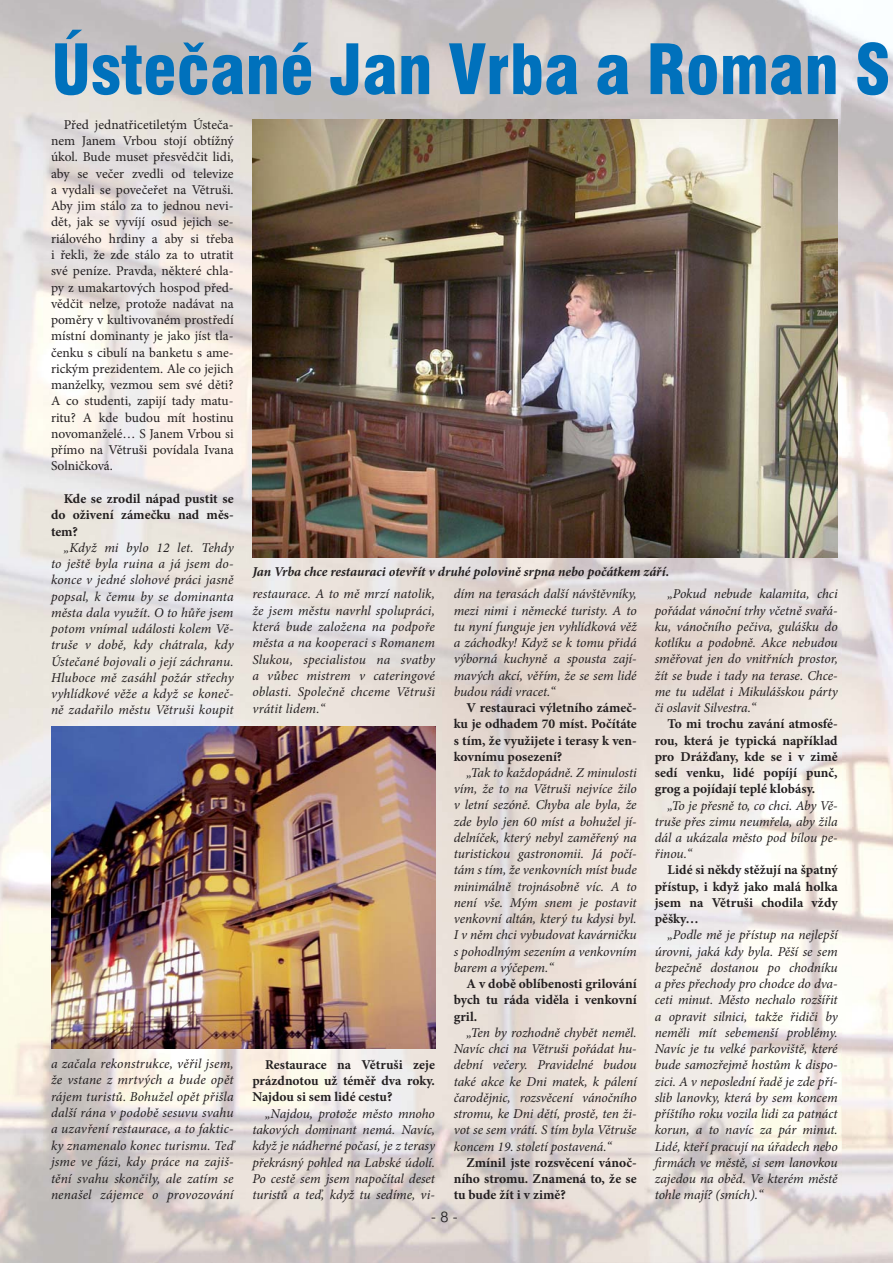
<style>
.page{position:relative;width:893px;height:1263px;background:#fff}
.page>*{position:absolute;margin:0;border:0;box-sizing:border-box;transform-origin:0 0}
.t1{font:900 condensed 67.5px "Swiss 721 AT";color:#0071bc}
.t2{font:300 15px "Swiss 721 AT";color:#231f20}
.t3{font:italic 13.5px/16.2px "Minion Pro";color:#231f20;text-align:justify}
.t4{font:13.5px/16.2px "Minion Pro";color:#231f20;text-align:justify}
.t5{font:700 13.5px/16.2px "Minion Pro";color:#231f20;text-align:justify}
.t6{font:italic 700 13.5px "Minion Pro";color:#231f20}
</style>
<div class="page">
<img style="left:0;top:0;width:893px;height:1263px">
<img style="left:252px;top:119px;width:586px;height:439px">
<img style="left:51px;top:726px;width:384px;height:323px">
<h1 class="t1" style="left:51px;top:37px;width:841px">Ústečané Jan Vrba a Roman S</h1>
<p class="t4" style="left:51px;top:118px;width:184px;text-indent:13px">Před jednatřicetiletým Ústeča&shy;nem Janem Vrbou stojí obtížný úkol. Bude muset přesvědčit lidi, aby se večer zvedli od televize a vydali se povečeřet na Větruši.<br>Aby jim stálo za to jednou nevi&shy;dět, jak se vyvíjí osud jejich se&shy;riálového hrdiny a aby si třeba i řekli, že zde stálo za to utratit své peníze. Pravda, některé chla&shy;py z umakartových hospod před&shy;vědčit nelze, protože nadávat na poměry v kultivovaném prostředí místní dominanty je jako jíst tla&shy;čenku s cibulí na banketu s ame&shy;rickým prezidentem. Ale co jejich manželky, vezmou sem své děti?<br>A co studenti, zapijí tady matu&shy;ritu? A kde budou mít hostinu novomanželé… S Janem Vrbou si přímo na Větruši povídala Ivana Solničková.</p>
<p class="t5" style="left:51px;top:492px;width:184px;text-indent:13px">Kde se zrodil nápad pustit se do oživení zámečku nad měs&shy;tem?</p>
<p class="t3" style="left:51px;top:540px;width:184px;text-indent:13px">„Když mi bylo 12 let. Tehdy to ještě byla ruina a já jsem do&shy;konce v jedné slohové práci jasně popsal, k čemu by se dominanta města dala využít. O to hůře jsem potom vnímal události kolem Vě&shy;truše v době, kdy chátrala, kdy Ústečané bojovali o její záchranu.<br>Hluboce mě zasáhl požár střechy vyhlídkové věže a když se koneč&shy;ně zadařilo městu Větruši koupit</p>
<p class="t6" style="left:252px;top:566px;width:418px">Jan Vrba chce restauraci otevřít v druhé polovině srpna nebo počátkem září.</p>
<p class="t3" style="left:252px;top:587px;width:184px">restaurace. A to mě mrzí natolik, že jsem městu navrhl spolupráci, která bude založena na podpoře města a na kooperaci s Romanem Slukou, specialistou na svatby a vůbec mistrem v cateringové oblasti. Společně chceme Větruši vrátit lidem.“</p>
<p class="t3" style="left:454px;top:587px;width:185px">dím na terasách další návštěvníky, mezi nimi i německé turisty. A to tu nyní funguje jen vyhlídková věž a záchodky! Když se k tomu přidá výborná kuchyně a spousta zají&shy;mavých akcí, věřím, že se sem lidé budou rádi vracet.“</p>
<p class="t5" style="left:454px;top:701px;width:185px;text-indent:13px">V restauraci výletního zámeč&shy;ku je odhadem 70 míst. Počítáte s tím, že využijete i terasy k ven&shy;kovnímu posezení?</p>
<p class="t3" style="left:454px;top:766px;width:185px;text-indent:13px">„Tak to každopádně. Z minulosti vím, že to na Větruši nejvíce žilo v letní sezóně. Chyba ale byla, že zde bylo jen 60 míst a bohužel jí&shy;delníček, který nebyl zaměřený na turistickou gastronomii. Já počí&shy;tám s tím, že venkovních míst bude minimálně trojnásobně víc. A to není vše. Mým snem je postavit venkovní altán, který tu kdysi byl.<br>I v něm chci vybudovat kavárničku s pohodlným sezením a venkovním barem a výčepem.“</p>
<p class="t5" style="left:454px;top:977px;width:185px;text-indent:13px">A v době oblíbenosti grilování bych tu ráda viděla i venkovní gril.</p>
<p class="t3" style="left:454px;top:1025px;width:185px;text-indent:13px">„Ten by rozhodně chybět neměl.<br>Navíc chci na Větruši pořádat hu&shy;dební večery. Pravidelné budou také akce ke Dni matek, k pálení čarodějnic, rozsvěcení vánočního stromu, ke Dni dětí, prostě, ten ži&shy;vot se sem vrátí. S tím byla Větruše koncem 19. století postavená.“</p>
<p class="t5" style="left:454px;top:1155px;width:185px;text-indent:13px">Zmínil jste rozsvěcení vánoč&shy;ního stromu. Znamená to, že se tu bude žít i v zimě?</p>
<p class="t3" style="left:655px;top:587px;width:185px;text-indent:13px">„Pokud nebude kalamita, chci pořádat vánoční trhy včetně svařá&shy;ku, vánočního pečiva, gulášku do kotlíku a podobně. Akce nebudou směřovat jen do vnitřních prostor, žít se bude i tady na terase. Chce&shy;me tu udělat i Mikulášskou párty či oslavit Silvestra.“</p>
<p class="t5" style="left:655px;top:717px;width:185px;text-indent:13px">To mi trochu zavání atmosfé&shy;rou, která je typická například pro Drážďany, kde se i v zimě sedí venku, lidé popíjí punč, grog a pojídají teplé klobásy.</p>
<p class="t3" style="left:655px;top:798px;width:185px;text-indent:13px">„To je přesně to, co chci. Aby Vě&shy;truše přes zimu neumřela, aby žila dál a ukázala město pod bílou pe&shy;řinou.“</p>
<p class="t5" style="left:655px;top:863px;width:184px;text-indent:13px">Lidé si někdy stěžují na špatný přístup, i když jako malá holka jsem na Větruši chodila vždy pěšky…</p>
<p class="t3" style="left:655px;top:928px;width:185px;text-indent:13px">„Podle mě je přístup na nejlepší úrovni, jaká kdy byla. Pěší se sem bezpečně dostanou po chodníku a přes přechody pro chodce do dva&shy;ceti minut. Město nechalo rozšířit a opravit silnici, takže řidiči by neměli mít sebemenší problémy.<br>Navíc je tu velké parkoviště, které bude samozřejmě hostům k dispo&shy;zici. A v neposlední řadě je zde pří&shy;slib lanovky, která by sem koncem příštího roku vozila lidi za patnáct korun, a to navíc za pár minut.<br>Lidé, kteří pracují na úřadech nebo firmách ve městě, si sem lanovkou zajedou na oběd. Ve kterém městě tohle mají? (smích).“</p>
<p class="t3" style="left:51px;top:1056px;width:184px">a začala rekonstrukce, věřil jsem, že vstane z mrtvých a bude opět rájem turistů. Bohužel opět přišla další rána v podobě sesuvu svahu a uzavření restaurace, a to faktic&shy;ky znamenalo konec turismu. Teď jsme ve fázi, kdy práce na zajiš&shy;tění svahu skončily, ale zatím se nenašel zájemce o provozování</p>
<p class="t5" style="left:252px;top:1057px;width:184px;text-indent:13px">Restaurace na Větruši zeje prázdnotou už téměř dva roky.<br>Najdou si sem lidé cestu?</p>
<p class="t3" style="left:252px;top:1106px;width:184px;text-indent:13px">„Najdou, protože město mnoho takových dominant nemá. Navíc, když je nádherné počasí, je z terasy překrásný pohled na Labské údolí.<br>Po cestě sem jsem napočítal deset turistů a teď, když tu sedíme, vi-</p>
<p class="t2" style="left:431px;top:1209px;width:28px">- 8 -</p>
</div>
